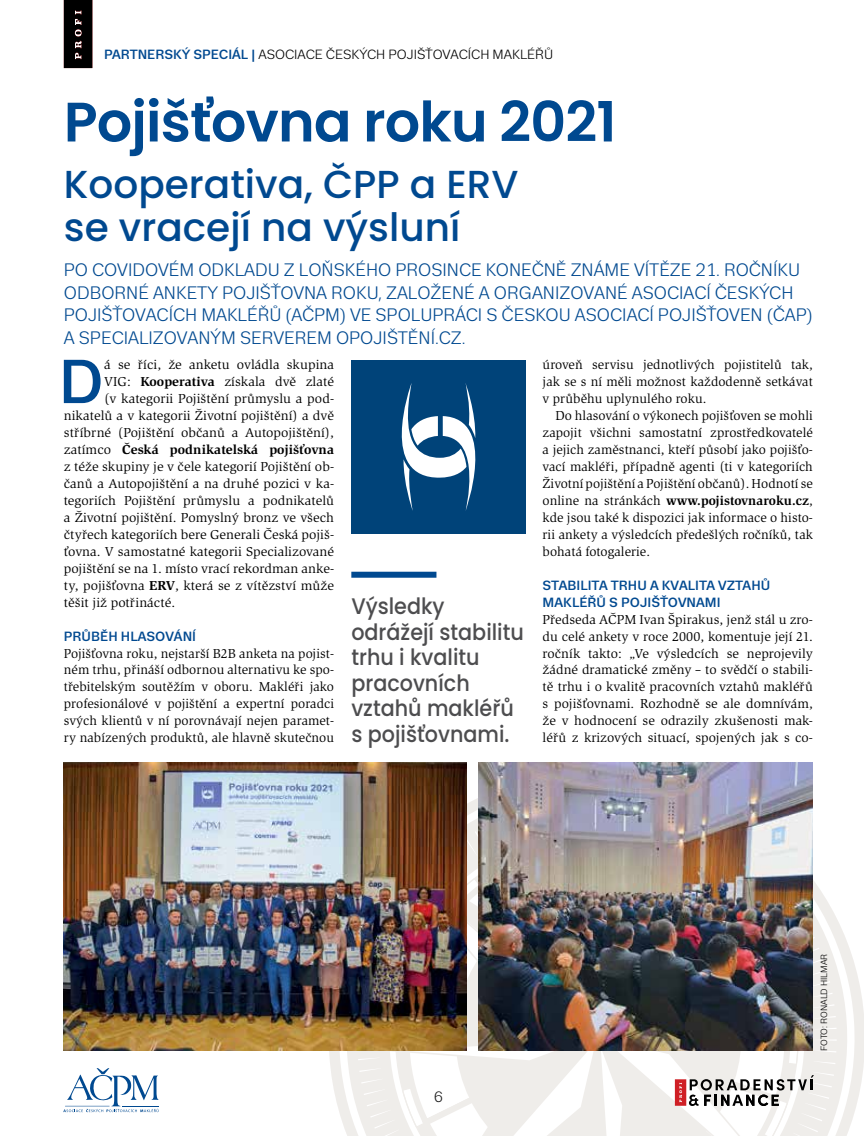
<style>
.page{position:relative;width:864px;height:1136px;background:#fff}
.page>*{position:absolute;margin:0;border:0;box-sizing:border-box;transform-origin:0 0}
.t1{font:700 61.8px "Trivia Sans";color:#004990}
.t2{font:600 55.5px "Poppins";letter-spacing:-.015em;color:#004990}
.t3{font:500 39px/43.5px "Poppins";color:#004990}
.t4{font:500 22.5px/25.5px "Poppins";color:#4d4d4f;scale:.92 1}
.t5{font:18px/22.5px "Trivia Sans";color:#004990}
.t6{font:15px "Trivia Sans";color:#000}
.t7{font:13.35px/17px "Slimbach Itc TOT";letter-spacing:.005em;color:#000;text-align:justify}
.t8{font:700 13.35px/17px "Trivia Sans";letter-spacing:.005em;color:#004990}
.t9{font:13.35px "Trivia Sans";color:#000}
.t10{font:700 13.35px "Slimbach Itc TOT";letter-spacing:.005em;color:#000}
.t11{font:9px "Trivia Sans";color:#000}
.s1{font-weight:700;color:#004990}
.s2{font-weight:700}
.s3{font-weight:400}
</style>
<div class="page">
<svg style="left:332px;top:773px;width:529px;height:347px"></svg>
<svg style="left:341px;top:782px;width:511px;height:353px"></svg>
<img style="left:64px;top:762px;width:402px;height:288px">
<img style="left:478px;top:762px;width:334px;height:58px">
<svg style="left:64px;top:0;width:28px;height:68px;background:#100e0e"></svg>
<div style="left:351px;top:360px;width:174px;height:173px;background:#004379"></div>
<svg style="left:401px;top:383px;width:75px;height:128px"></svg>
<svg style="left:63px;top:1068px;width:95px;height:44px"></svg>
<hr style="left:122px;top:1105px;width:36px;height:1px;background:#004990">
<hr style="left:65px;top:1105px;width:44px;height:1px;background:#004990">
<img style="left:382px;top:820px;width:440px;height:315px">
<div style="left:351px;top:571px;width:85px;height:6px;background:#004990"></div>
<p class="t9" style="left:104px;top:48px;width:450px"><span class="s1">PARTNERSKÝ SPECIÁL |</span> ASOCIACE ČESKÝCH POJIŠŤOVACÍCH MAKLÉŘŮ</p>
<h2 class="t2" style="left:64px;top:90px;width:554px">Pojišťovna roku 2021</h2>
<h3 class="t3" style="left:64px;top:162px;width:456px">Kooperativa, ČPP a ERV se vracejí na výsluní</h3>
<p class="t5" style="left:64px;top:259px;width:750px">PO COVIDOVÉM ODKLADU Z LOŇSKÉHO PROSINCE KONEČNĚ ZNÁME VÍTĚZE 21. ROČNÍKU ODBORNÉ ANKETY POJIŠŤOVNA ROKU, ZALOŽENÉ A ORGANIZOVANÉ ASOCIACÍ ČESKÝCH POJIŠŤOVACÍCH MAKLÉŘŮ (AČPM) VE SPOLUPRÁCI S ČESKOU ASOCIACÍ POJIŠŤOVEN (ČAP)<br>A SPECIALIZOVANÝM SERVEREM OPOJIŠTĚNÍ.CZ.</p>
<h1 class="t1" style="left:59px;top:349px;width:47px">D</h1>
<p class="t7" style="left:104px;top:356px;width:231px">á se říci, že anketu ovládla skupina</p>
<p class="t7" style="left:104px;top:373px;width:231px">VIG: <span class="s2">Kooperativa</span> získala dvě zlaté</p>
<p class="t7" style="left:104px;top:390px;width:231px">(v kategorii Pojištění průmyslu a pod-</p>
<p class="t7" style="left:64px;top:407px;width:272px">nikatelů a v kategorii Životní pojištění) a dvě</p>
<p class="t7" style="left:64px;top:424px;width:272px">stříbrné (Pojištění občanů a Autopojištění),</p>
<p class="t10" style="left:64px;top:441px;width:271px"><span class="s3">zatímco</span> Česká podnikatelská pojišťovna</p>
<p class="t7" style="left:64px;top:458px;width:272px">z téže skupiny je v čele kategorií Pojištění ob-</p>
<p class="t7" style="left:64px;top:475px;width:271px">čanů a Autopojištění a na druhé pozici v ka-</p>
<p class="t7" style="left:64px;top:492px;width:271px">tegoriích Pojištění průmyslu a podnikatelů</p>
<p class="t7" style="left:64px;top:509px;width:271px">a Životní pojištění. Pomyslný bronz ve všech</p>
<p class="t7" style="left:64px;top:526px;width:271px">čtyřech kategoriích bere Generali Česká pojiš-</p>
<p class="t7" style="left:64px;top:543px;width:272px">ťovna. V samostatné kategorii Specializované</p>
<p class="t7" style="left:64px;top:560px;width:271px">pojištění se na 1. místo vrací rekordman anke-</p>
<p class="t7" style="left:64px;top:576px;width:271px">ty, pojišťovna <span class="s2">ERV</span>, která se z vítězství může</p>
<p class="t7" style="left:64px;top:593px;width:113px">těšit již potřinácté.</p>
<p class="t8" style="left:64px;top:627px;width:134px">PRŮBĚH HLASOVÁNÍ</p>
<p class="t7" style="left:64px;top:644px;width:272px">Pojišťovna roku, nejstarší B2B anketa na pojist&shy;ném trhu, přináší odbornou alternativu ke spo&shy;třebitelským soutěžím v oboru. Makléři jako profesionálové v pojištění a expertní poradci svých klientů v ní porovnávají nejen paramet&shy;ry nabízených produktů, ale hlavně skutečnou</p>
<h3 class="t4" style="left:351px;top:593px;width:189px">Výsledky odrážejí stabilitu trhu i kvalitu pracovních vztahů makléřů s pojišťovnami.</h3>
<p class="t7" style="left:542px;top:356px;width:272px">úroveň servisu jednotlivých pojistitelů tak, jak se s ní měli možnost každodenně setkávat v průběhu uplynulého roku.</p>
<p class="t7" style="left:542px;top:407px;width:272px;text-indent:13px">Do hlasování o výkonech pojišťoven se mohli zapojit všichni samostatní zprostředkovatelé a jejich zaměstnanci, kteří působí jako pojišťo&shy;vací makléři, případně agenti (ti v kategoriích Životní pojištění a Pojištění občanů). Hodnotí se online na stránkách <span class="s2">www.pojistovnaroku.cz</span>, kde jsou také k dispozici jak informace o histo&shy;rii ankety a výsledcích předešlých ročníků, tak bohatá fotogalerie.</p>
<p class="t8" style="left:542px;top:577px;width:229px">STABILITA TRHU A KVALITA VZTAHŮ<br>MAKLÉŘŮ S POJIŠŤOVNAMI</p>
<p class="t7" style="left:542px;top:610px;width:272px">Předseda AČPM Ivan Špirakus, jenž stál u zro&shy;du celé ankety v roce 2000, komentuje její 21. ročník takto: „Ve výsledcích se neprojevily žádné dramatické změny – to svědčí o stabili&shy;tě trhu i o kvalitě pracovních vztahů makléřů s pojišťovnami. Rozhodně se ale domnívám, že v hodnocení se odrazily zkušenosti mak&shy;léřů z krizových situací, spojených jak s co-</p>
<p class="t6" style="left:434px;top:1088px;width:10px">6</p>
<p class="t11" style="left:818px;top:1050px;width:99px;rotate:-90deg">FOTO: RONALD HILMAR</p>
</div>
